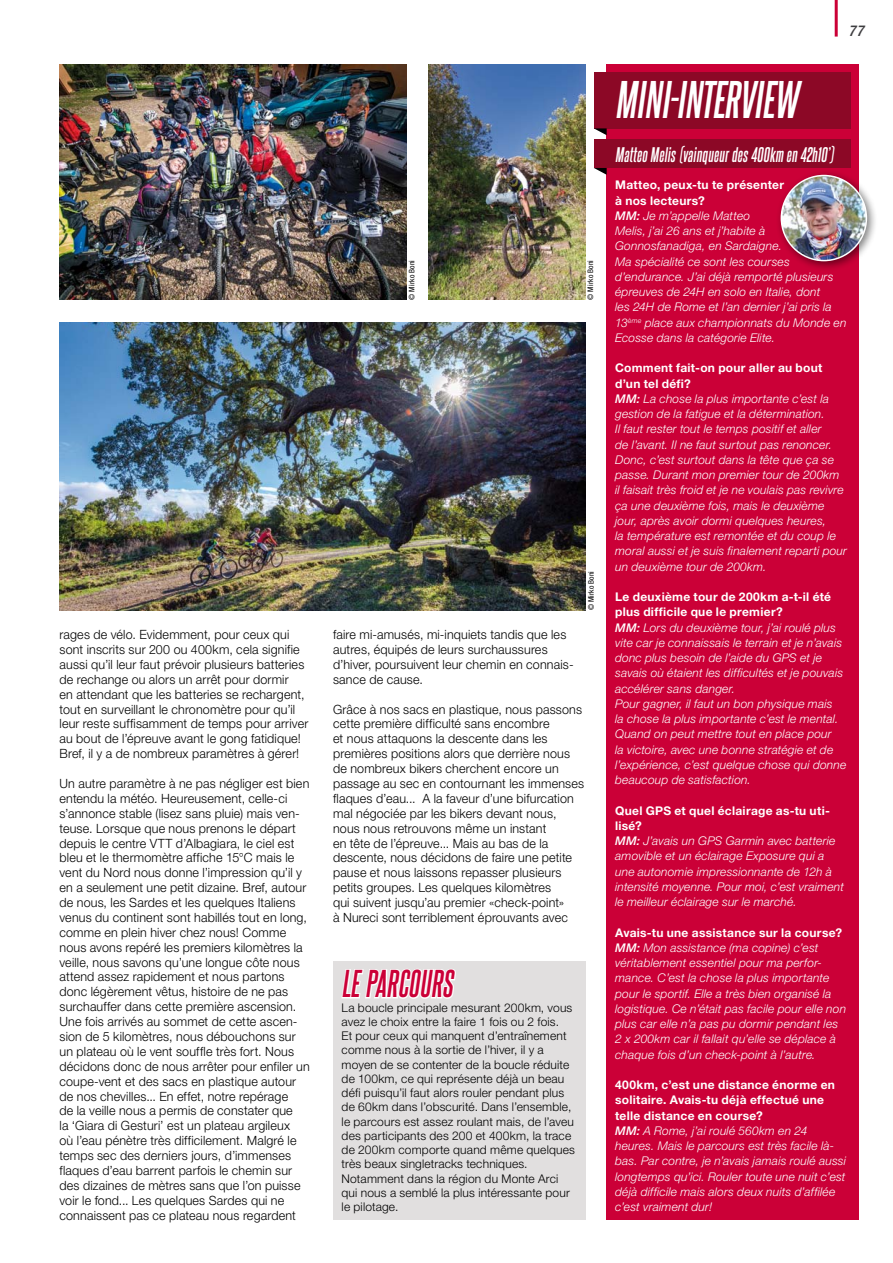
<style>
.page{position:relative;width:893px;height:1263px;background:#fff}
.page>*{position:absolute;margin:0;border:0;box-sizing:border-box;transform-origin:0 0}
.titre_encadrer_blanc{font:italic 700 45px "Steelfish Rg";color:#fff}
.titre_encadrer_rouge{font:italic 700 33px "Steelfish Rg";letter-spacing:.015em;color:#cb0037}
.nom_mini_interview{font:italic 700 18px "Steelfish Rg";letter-spacing:.015em;color:#fff}
.t1{font:italic 500 condensed 15px "Helvetica Neue LT Std";color:#3e3d40}
.texte_2012{font:300 12.75px/14.9px "Helvetica Neue LT Std";letter-spacing:.015em;color:#000}
.réponse_interview_en{font:italic 300 12px/15.3px "Helvetica Neue LT Std";letter-spacing:.015em;color:#fff}
.texte_encadrer_2012{font:300 12px/14.2px "Helvetica Neue LT Std";letter-spacing:.015em;color:#000}
.question_interview_e{font:700 12px/15.3px "Helvetica Neue LT Std";letter-spacing:.025em;color:#fff}
.copyright_2012{font:condensed 7.65px "Helvetica Neue LT Std";letter-spacing:.02em;color:#000}
.s1{font-weight:500}
</style>
<div class="page">
<hr style="left:835px;top:0;width:3px;height:37px;background:#cb0037">
<img style="left:428px;top:64px;width:157px;height:235px">
<img style="left:60px;top:322px;width:525px;height:288px">
<div style="left:607px;top:64px;width:252px;height:1155px;background:#cb0037"></div>
<div style="left:594px;top:72px;width:256px;height:56px;background:#8c0826"></div>
<svg style="left:594px;top:128px;width:13px;height:7px"></svg>
<div style="left:594px;top:140px;width:256px;height:28px;background:#8c0826"></div>
<svg style="left:594px;top:168px;width:13px;height:7px"></svg>
<div style="left:333px;top:961px;width:252px;height:258px;background:#e1dfdf"></div>
<svg style="left:341px;top:969px;width:115px;height:30px"></svg>
<img style="left:60px;top:64px;width:347px;height:236px">
<div style="left:776px;top:170px;width:102px;height:102px;background:#000;opacity:.5"></div>
<div style="left:781px;top:176px;width:85px;height:85px;background:#000;opacity:.75"></div>
<img style="left:781px;top:176px;width:85px;height:85px;border-radius:43px">
<div style="left:781px;top:175px;width:86px;height:86px;border:2px solid #fff;border-radius:50%"></div>
<p class="texte_2012" style="left:60px;top:627px;width:250px">rages de vélo. Evidemment, pour ceux qui sont inscrits sur 200 ou 400km, cela signifie aussi qu’il leur faut prévoir plusieurs batteries de rechange ou alors un arrêt pour dormir<br>en attendant que les batteries se rechargent, tout en surveillant le chronomètre pour qu’il leur reste suffisamment de temps pour arriver au bout de l’épreuve avant le gong fatidique!<br>Bref, il y a de nombreux paramètres à gérer!</p>
<p class="texte_2012" style="left:60px;top:776px;width:251px">Un autre paramètre à ne pas négliger est bien entendu la météo. Heureusement, celle-ci s’annonce stable (lisez sans pluie) mais ven&shy;teuse. Lorsque que nous prenons le départ depuis le centre VTT d’Albagiara, le ciel est bleu et le thermomètre affiche 15°C mais le vent du Nord nous donne l’impression qu’il y en a seulement une petit dizaine. Bref, autour de nous, les Sardes et les quelques Italiens venus du continent sont habillés tout en long, comme en plein hiver chez nous! Comme nous avons repéré les premiers kilomètres la veille, nous savons qu’une longue côte nous attend assez rapidement et nous partons donc légèrement vêtus, histoire de ne pas surchauffer dans cette première ascension.</p>
<p class="texte_2012" style="left:60px;top:1014px;width:252px">Une fois arrivés au sommet de cette ascen&shy;sion de 5 kilomètres, nous débouchons sur un plateau où le vent souffle très fort. Nous décidons donc de nous arrêter pour enfiler un coupe-vent et des sacs en plastique autour de nos chevilles... En effet, notre repérage<br>de la veille nous a permis de constater que<br>la ‘Giara di Gesturi’ est un plateau argileux<br>où l’eau pénètre très difficilement. Malgré le temps sec des derniers jours, d’immenses flaques d’eau barrent parfois le chemin sur des dizaines de mètres sans que l’on puisse voir le fond... Les quelques Sardes qui ne connaissent pas ce plateau nous regardent</p>
<p class="copyright_2012" style="left:407px;top:300px;width:41px;rotate:-90deg">© Mirko Boni</p>
<p class="copyright_2012" style="left:586px;top:300px;width:41px;rotate:-90deg">© Mirko Boni</p>
<p class="copyright_2012" style="left:587px;top:610px;width:41px;rotate:-90deg">© Mirko Boni</p>
<p class="texte_2012" style="left:333px;top:627px;width:242px">faire mi-amusés, mi-inquiets tandis que les autres, équipés de leurs surchaussures d’hiver, poursuivent leur chemin en connais&shy;sance de cause.</p>
<p class="texte_2012" style="left:333px;top:701px;width:252px">Grâce à nos sacs en plastique, nous passons cette première difficulté sans encombre<br>et nous attaquons la descente dans les premières positions alors que derrière nous de nombreux bikers cherchent encore un passage au sec en contournant les immenses flaques d’eau... A la faveur d’une bifurcation mal négociée par les bikers devant nous, nous nous retrouvons même un instant<br>en tête de l’épreuve... Mais au bas de la descente, nous décidons de faire une petite pause et nous laissons repasser plusieurs petits groupes. Les quelques kilomètres<br>qui suivent jusqu’au premier «check-point»<br>à Nureci sont terriblement éprouvants avec</p>
<p class="titre_encadrer_rouge" style="left:342px;top:964px;width:112px">LE PARCOURS</p>
<p class="texte_encadrer_2012" style="left:342px;top:1000px;width:235px">La boucle principale mesurant 200km, vous avez le choix entre la faire 1 fois ou 2 fois.<br>Et pour ceux qui manquent d’entraînement comme nous à la sortie de l’hiver, il y a moyen de se contenter de la boucle réduite de 100km, ce qui représente déjà un beau défi puisqu’il faut alors rouler pendant plus de 60km dans l’obscurité. Dans l’ensemble, le parcours est assez roulant mais, de l’aveu des participants des 200 et 400km, la trace de 200km comporte quand même quelques très beaux singletracks techniques.<br>Notamment dans la région du Monte Arci qui nous a semblé la plus intéressante pour le pilotage.</p>
<p class="t1" style="left:848px;top:22px;width:17px">77</p>
<p class="titre_encadrer_blanc" style="left:615px;top:72px;width:184px">MINI-INTERVIEW</p>
<p class="nom_mini_interview" style="left:615px;top:143px;width:219px">Matteo Melis (vainqueur des 400km en 42h10’)</p>
<p class="question_interview_e" style="left:615px;top:177px;width:170px">Matteo, peux-tu te présenter à nos lecteurs?</p>
<p class="réponse_interview_en" style="left:615px;top:208px;width:233px"><span class="s1">MM:</span> Je m’appelle Matteo<br>Melis, j’ai 26 ans et j’habite à Gonnosfanadiga, en Sardaigne.<br>Ma spécialité ce sont les courses d’endurance. J’ai déjà remporté plusieurs épreuves de 24H en solo en Italie, dont<br>les 24H de Rome et l’an dernier j’ai pris la 13<sup>ème</sup> place aux championnats du Monde en Ecosse dans la catégorie Elite.</p>
<p class="question_interview_e" style="left:615px;top:360px;width:209px">Comment fait-on pour aller au bout d’un tel défi?</p>
<p class="réponse_interview_en" style="left:615px;top:391px;width:233px"><span class="s1">MM:</span> La chose la plus importante c’est la gestion de la fatigue et la détermination.<br>Il faut rester tout le temps positif et aller<br>de l’avant. Il ne faut surtout pas renoncer.<br>Donc, c’est surtout dans la tête que ça se passe. Durant mon premier tour de 200km il faisait très froid et je ne voulais pas revivre ça une deuxième fois, mais le deuxième jour, après avoir dormi quelques heures,<br>la température est remontée et du coup le moral aussi et je suis finalement reparti pour un deuxième tour de 200km.</p>
<p class="question_interview_e" style="left:615px;top:589px;width:217px">Le deuxième tour de 200km a-t-il été plus difficile que le premier?</p>
<p class="réponse_interview_en" style="left:615px;top:619px;width:233px"><span class="s1">MM:</span> Lors du deuxième tour, j’ai roulé plus vite car je connaissais le terrain et je n’avais donc plus besoin de l’aide du GPS et je savais où étaient les difficultés et je pouvais accélérer sans danger.<br>Pour gagner, il faut un bon physique mais<br>la chose la plus importante c’est le mental.<br>Quand on peut mettre tout en place pour<br>la victoire, avec une bonne stratégie et de l’expérience, c’est quelque chose qui donne beaucoup de satisfaction.</p>
<p class="question_interview_e" style="left:615px;top:802px;width:216px">Quel GPS et quel éclairage as-tu uti&shy;lisé?</p>
<p class="réponse_interview_en" style="left:615px;top:833px;width:230px"><span class="s1">MM:</span> J’avais un GPS Garmin avec batterie amovible et un éclairage Exposure qui a une autonomie impressionnante de 12h à intensité moyenne. Pour moi, c’est vraiment le meilleur éclairage sur le marché.</p>
<p class="question_interview_e" style="left:615px;top:924px;width:228px">Avais-tu une assistance sur la course?</p>
<p class="réponse_interview_en" style="left:615px;top:940px;width:232px"><span class="s1">MM:</span> Mon assistance (ma copine) c’est véritablement essentiel pour ma perfor&shy;mance. C’est la chose la plus importante pour le sportif. Elle a très bien organisé la logistique. Ce n’était pas facile pour elle non plus car elle n’a pas pu dormir pendant les 2 x 200km car il fallait qu’elle se déplace à chaque fois d’un check-point à l’autre.</p>
<p class="question_interview_e" style="left:615px;top:1077px;width:221px">400km, c’est une distance énorme en solitaire. Avais-tu déjà effectué une telle distance en course?</p>
<p class="réponse_interview_en" style="left:615px;top:1123px;width:232px"><span class="s1">MM:</span> A Rome, j’ai roulé 560km en 24 heures. Mais le parcours est très facile là&shy;bas. Par contre, je n’avais jamais roulé aussi longtemps qu’ici. Rouler toute une nuit c’est déjà difficile mais alors deux nuits d’affilée c’est vraiment dur!</p>
</div>
